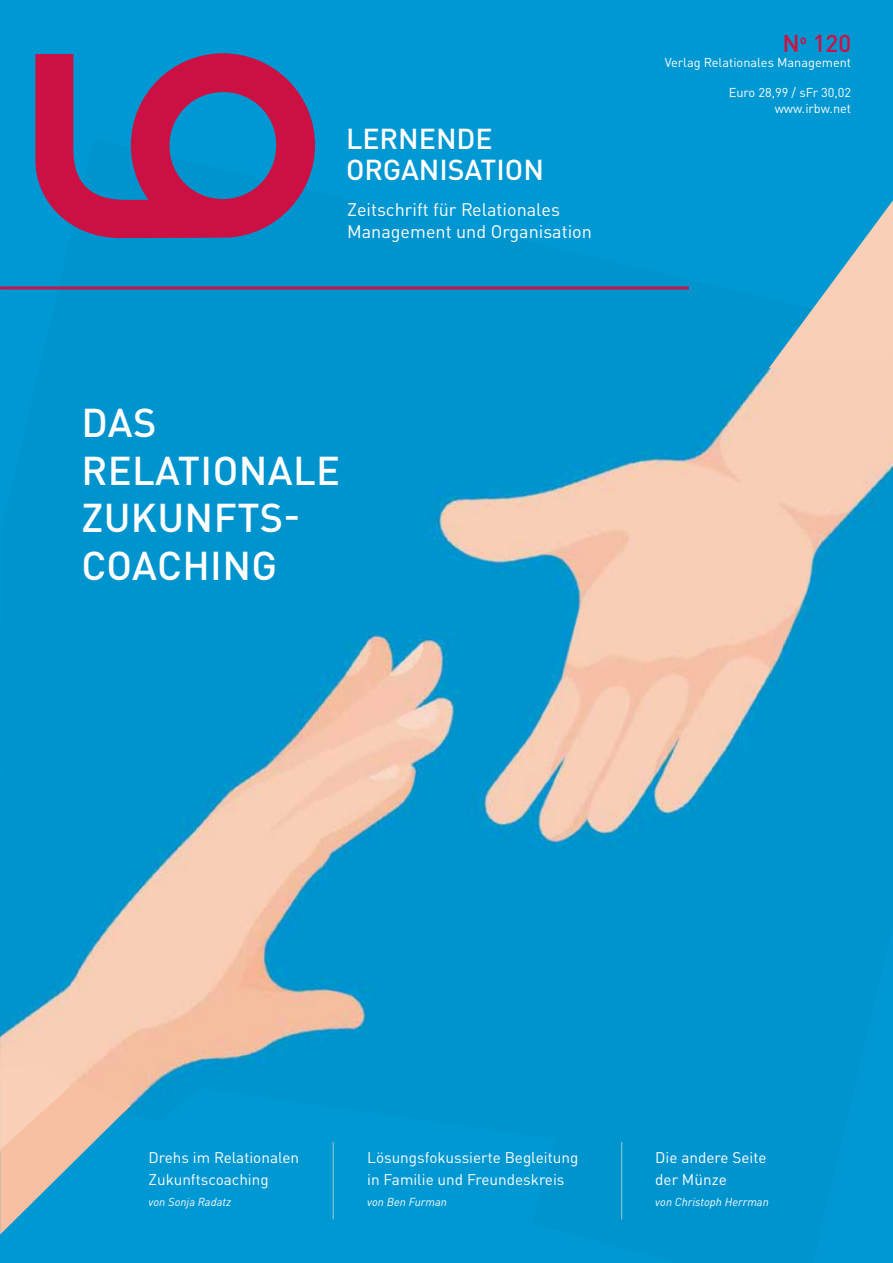
<style>
.page{position:relative;width:893px;height:1263px;background:#0098d3}
.page>*{position:absolute;margin:0;border:0;box-sizing:border-box;transform-origin:0 0}
.t1{font:500 39.75px/47.7px "DINOT";letter-spacing:.01em;color:#fff}
.t2{font:500 28.5px/31.5px "DINOT";color:#fff}
.t3{font:500 24px "DINOT";color:#cc1145}
.t4{font:18px/21.6px "DINOT";color:#fff}
.t5{font:15.3px/21.8px "DINOT";color:#fff}
.t6{font:12.75px/15.3px "DINOT";color:#fff;text-align:right}
.t7{font:italic 11.55px "DINOT";color:#fff}
</style>
<div class="page">
<img style="left:0;top:238px;width:893px;height:997px">
<hr style="left:0;top:286px;width:689px;height:3px;background:#cc1145">
<svg style="left:35px;top:53px;width:280px;height:185px;fill:#cb1144"></svg>
<svg style="left:769px;top:200px;width:124px;height:168px"></svg>
<svg style="left:0;top:1062px;width:131px;height:172px"></svg>
<svg style="left:140px;top:1088px;width:416px;height:147px"></svg>
<hr style="left:621px;top:1142px;width:1px;height:77px;background:#a0cdce">
<hr style="left:333px;top:1142px;width:1px;height:77px;background:#a0cdce">
<h2 class="t2" style="left:346px;top:121px;width:199px">LERNENDE<br>ORGANISATION</h2>
<p class="t4" style="left:347px;top:198px;width:246px">Zeitschrift für Relationales<br>Management und Organisation</p>
<h1 class="t1" style="left:81px;top:396px;width:260px">DAS<br>RELATIONALE<br>ZUKUNFTS-<br>COACHING</h1>
<h3 class="t3" style="left:783px;top:24px;width:70px">No 120</h3>
<p class="t6" style="left:665px;top:54px;width:188px">Verlag Relationales Management</p>
<p class="t6" style="left:729px;top:84px;width:124px">Euro 28,99 / sFr 30,02 www.irbw.net</p>
<p class="t5" style="left:149px;top:1146px;width:152px">Drehs im Relationalen<br>Zukunftscoaching</p>
<p class="t7" style="left:149px;top:1193px;width:84px">von Sonja Radatz</p>
<p class="t5" style="left:367px;top:1146px;width:213px">Lösungsfokussierte Begleitung in Familie und Freundeskreis</p>
<p class="t7" style="left:367px;top:1193px;width:81px">von Ben Furman</p>
<p class="t5" style="left:655px;top:1146px;width:113px">Die andere Seite der Münze</p>
<p class="t7" style="left:655px;top:1193px;width:115px">von Christoph Herrman</p>
</div>
